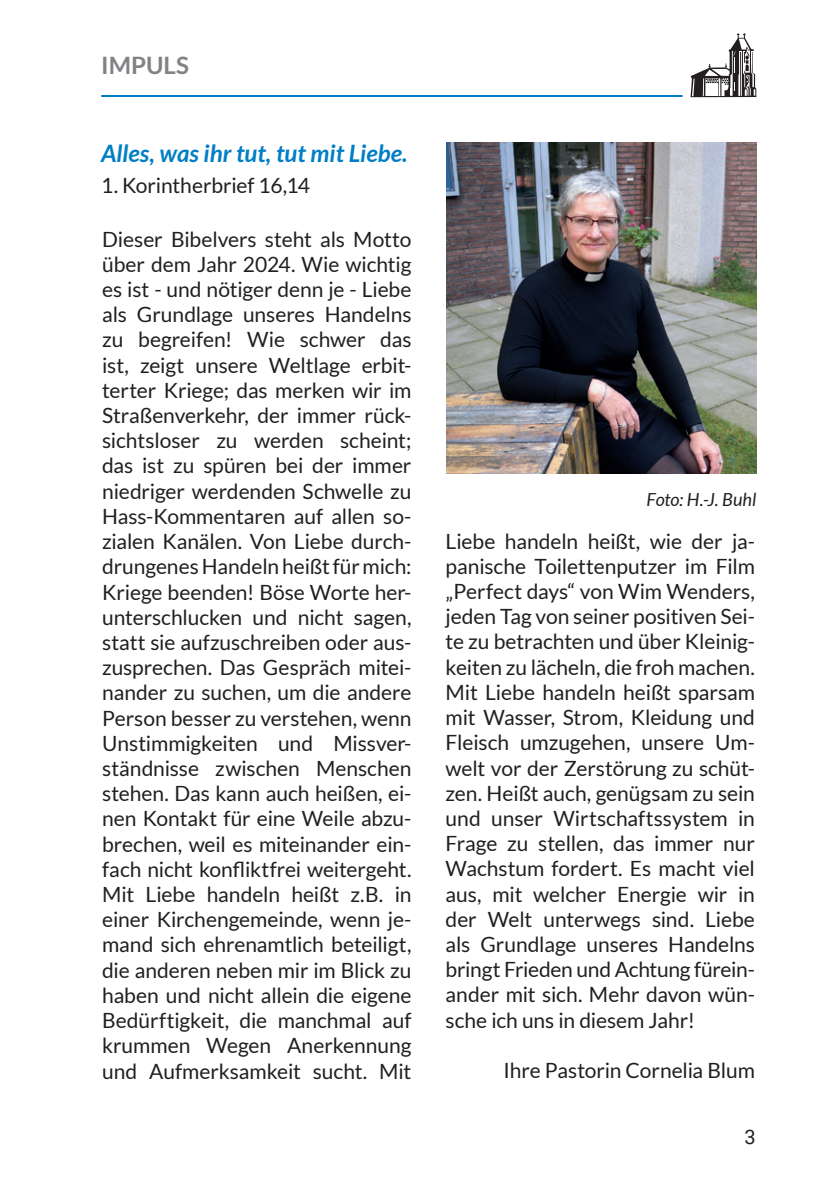
<style>
.page{position:relative;width:840px;height:1191px;background:#fff}
.page>*{position:absolute;margin:0;border:0;box-sizing:border-box;transform-origin:0 0}
.Impuls-Titel{font:italic 700 24px "Lato";color:#007ec5}
.Titel_20p{font:700 24px "Lato";color:#808285}
.Fließtext{font:21px/25.2px "Lato";letter-spacing:-.005em;color:#231f20;text-align:justify}
.t1{font:20px "Roboto";color:#231f20}
.BU{font:italic 18px "Lato";color:#231f20}
</style>
<div class="page">
<hr style="left:101px;top:95px;width:581px;height:2px;background:#007ec5">
<svg style="left:690px;top:33px;width:66px;height:64px"></svg>
<img style="left:446px;top:143px;width:310px;height:330px">
<p class="Titel_20p" style="left:101px;top:52px;width:89px">IMPULS</p>
<p class="Impuls-Titel" style="left:101px;top:140px;width:307px">Alles, was ihr tut, tut mit Liebe.</p>
<p class="Fließtext" style="left:101px;top:173px;width:210px">1. Korintherbrief 16,14</p>
<p class="Fließtext" style="left:102px;top:226px;width:311px">Dieser Bibelvers steht als Motto über dem Jahr 2024. Wie wichtig es ist - und nötiger denn je - Liebe als Grundlage unseres Handelns zu begreifen! Wie schwer das ist, zeigt unsere Weltlage erbit&shy;terter Kriege; das merken wir im Straßenverkehr, der immer rück&shy;sichtsloser zu werden scheint; das ist zu spüren bei der immer niedriger werdenden Schwelle zu Hass-Kommentaren auf allen so&shy;zialen Kanälen. Von Liebe durch&shy;drungenes Handeln heißt für mich:<br>Kriege beenden! Böse Worte her&shy;unterschlucken und nicht sagen, statt sie aufzuschreiben oder aus&shy;zusprechen. Das Gespräch mitei&shy;nander zu suchen, um die andere Person besser zu verstehen, wenn Unstimmigkeiten und Missver&shy;ständnisse zwischen Menschen stehen. Das kann auch heißen, ei&shy;nen Kontakt für eine Weile abzu&shy;brechen, weil es miteinander ein&shy;fach nicht konfliktfrei weitergeht.<br>Mit Liebe handeln heißt z.B. in einer Kirchengemeinde, wenn je&shy;mand sich ehrenamtlich beteiligt, die anderen neben mir im Blick zu haben und nicht allein die eigene Bedürftigkeit, die manchmal auf krummen Wegen Anerkennung und Aufmerksamkeit sucht. Mit</p>
<p class="BU" style="left:646px;top:489px;width:111px">Foto: H.-J. Buhl</p>
<p class="Fließtext" style="left:445px;top:528px;width:311px">Liebe handeln heißt, wie der ja&shy;panische Toilettenputzer im Film „Perfect days“ von Wim Wenders, jeden Tag von seiner positiven Sei&shy;te zu betrachten und über Kleinig&shy;keiten zu lächeln, die froh machen.<br>Mit Liebe handeln heißt sparsam mit Wasser, Strom, Kleidung und Fleisch umzugehen, unsere Um&shy;welt vor der Zerstörung zu schüt&shy;zen. Heißt auch, genügsam zu sein und unser Wirtschaftssystem in Frage zu stellen, das immer nur Wachstum fordert. Es macht viel aus, mit welcher Energie wir in der Welt unterwegs sind. Liebe als Grundlage unseres Handelns bringt Frieden und Achtung fürein&shy;ander mit sich. Mehr davon wün&shy;sche ich uns in diesem Jahr!</p>
<p class="Fließtext" style="left:503px;top:1057px;width:253px">Ihre Pastorin Cornelia Blum</p>
<p class="t1" style="left:744px;top:1122px;width:13px">3</p>
</div>
